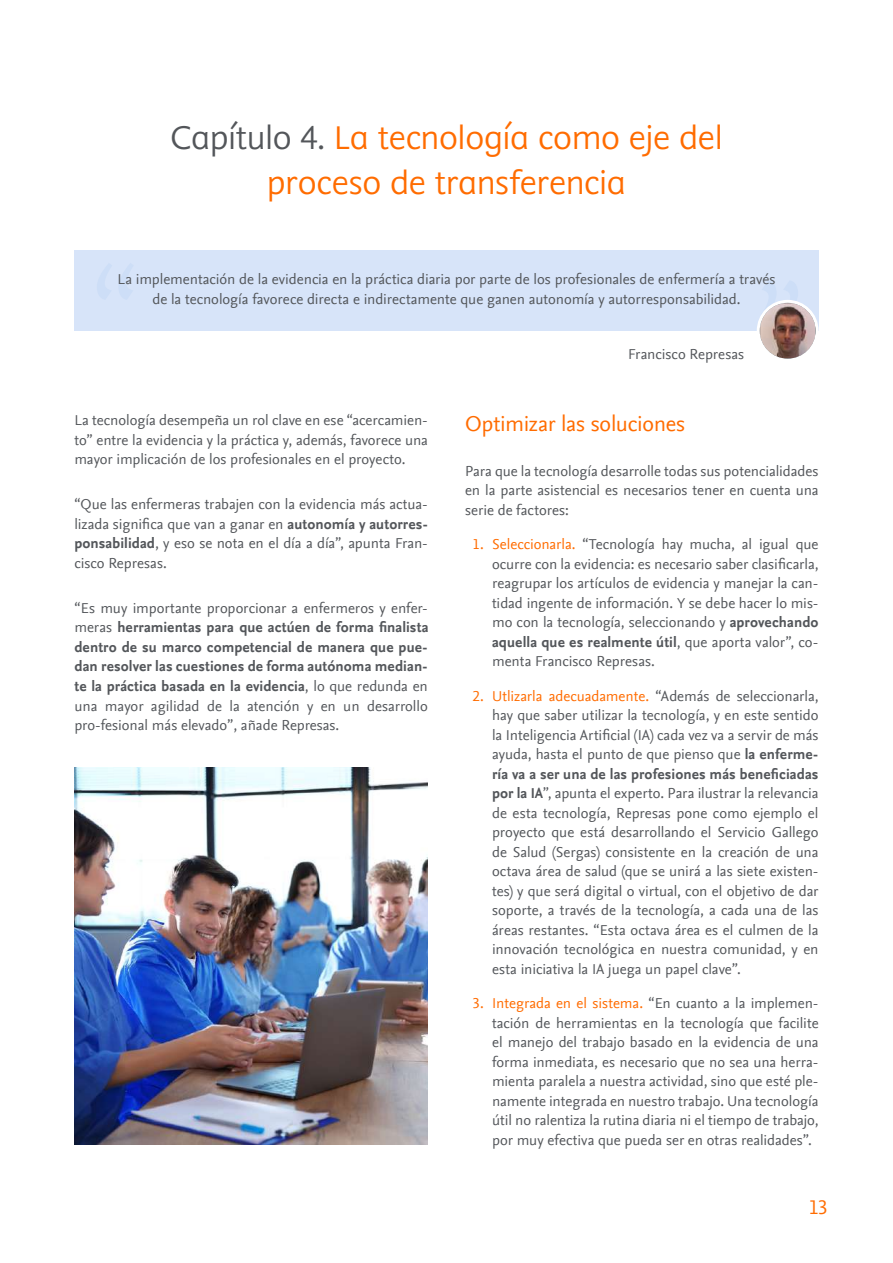
<style>
.page{position:relative;width:893px;height:1263px;background:#fff}
.page>*{position:absolute;margin:0;border:0;box-sizing:border-box;transform-origin:0 0}
.t1{font:300 37.5px/45px "Elsevier Display";letter-spacing:-.01em;color:#ff6c00;text-align:center}
.t2{font:22.5px "Nexus Sans Offc Pro";letter-spacing:-.015em;color:#ff6c00}
.t3{font:300 22.5px "Elsevier Display";color:#ff6c00}
.t4{font:15px/19.5px "Nexus Sans Offc Pro";color:#53565a;text-align:justify}
.t5{font:700 15px/19.5px "Nexus Sans Offc Pro";letter-spacing:.005em;color:#53565a;text-align:justify}
.s1{color:#53565a}
.s2{font-weight:700}
.s3{font-weight:400}
.s4{color:#ff6c00}
</style>
<div class="page">
<div style="left:74px;top:250px;width:745px;height:80px;background:#d7e4f9"></div>
<img style="left:760px;top:303px;width:55px;height:55px">
<div style="left:757px;top:300px;width:62px;height:62px;border:3px solid #fff;border-radius:50%"></div>
<img style="left:74px;top:767px;width:354px;height:378px">
<h1 class="t1" style="left:170px;top:115px;width:554px"><span class="s1">Capítulo 4.</span> La tecnología como eje del proceso de transferencia</h1>
<p class="t4" style="left:118px;top:268px;width:659px;line-height:20.2px;text-align:center">La implementación de la evidencia en la práctica diaria por parte de los profesionales de enfermería a través de la tecnología favorece directa e indirectamente que ganen autonomía y autorresponsabilidad.</p>
<p class="t4" style="left:74px;top:410px;width:355px">La tecnología desempeña un rol clave en ese “acercamien&shy;to” entre la evidencia y la práctica y, además, favorece una mayor implicación de los profesionales en el proyecto.</p>
<p class="t4" style="left:74px;top:494px;width:355px">“Que las enfermeras trabajen con la evidencia más actua&shy;lizada significa que van a ganar en <span class="s2">autonomía y autorres&shy;ponsabilidad</span>, y eso se nota en el día a día”, apunta Fran&shy;cisco Represas.</p>
<p class="t5" style="left:74px;top:598px;width:356px"><span class="s3">“Es muy importante proporcionar a enfermeros y enfer&shy;meras</span> herramientas para que actúen de forma finalista dentro de su marco competencial de manera que pue&shy;dan resolver las cuestiones de forma autónoma median&shy;te la práctica basada en la evidencia<span class="s3">, lo que redunda en una mayor agilidad de la atención y en un desarrollo pro-fesional más elevado”, añade Represas.</span></p>
<p class="t4" style="left:628px;top:343px;width:117px">Francisco Represas</p>
<h2 class="t2" style="left:465px;top:407px;width:222px">Optimizar las soluciones</h2>
<p class="t4" style="left:465px;top:460px;width:355px">Para que la tecnología desarrolle todas sus potencialidades en la parte asistencial es necesarios tener en cuenta una serie de factores:</p>
<p class="t4" style="left:492px;top:534px;width:328px;text-indent:-19px"><span class="s4">1. Seleccionarla.</span> “Tecnología hay mucha, al igual que ocurre con la evidencia: es necesario saber clasificarla, reagrupar los artículos de evidencia y manejar la can&shy;tidad ingente de información. Y se debe hacer lo mis&shy;mo con la tecnología, seleccionando y <span class="s2">aprovechando aquella que es realmente útil</span>, que aporta valor”, co&shy;menta Francisco Represas.</p>
<p class="t4" style="left:492px;top:685px;width:328px;text-indent:-20px"><span class="s4">2. Utlizarla adecuadamente.</span> “Además de seleccionarla, hay que saber utilizar la tecnología, y en este sentido la Inteligencia Artificial (IA) cada vez va a servir de más ayuda, hasta el punto de que pienso que <span class="s2">la enferme&shy;ría va a ser una de las profesiones más beneficiadas por la IA</span>”, apunta el experto. Para ilustrar la relevancia de esta tecnología, Represas pone como ejemplo el proyecto que está desarrollando el Servicio Gallego de Salud (Sergas) consistente en la creación de una octava área de salud (que se unirá a las siete existen&shy;tes) y que será digital o virtual, con el objetivo de dar soporte, a través de la tecnología, a cada una de las áreas restantes. “Esta octava área es el culmen de la innovación tecnológica en nuestra comunidad, y en esta iniciativa la IA juega un papel clave”.</p>
<p class="t4" style="left:492px;top:993px;width:328px;text-indent:-20px"><span class="s4">3. Integrada en el sistema.</span> “En cuanto a la implemen&shy;tación de herramientas en la tecnología que facilite el manejo del trabajo basado en la evidencia de una forma inmediata, es necesario que no sea una herra&shy;mienta paralela a nuestra actividad, sino que esté ple&shy;namente integrada en nuestro trabajo. Una tecnología útil no ralentiza la rutina diaria ni el tiempo de trabajo, por muy efectiva que pueda ser en otras realidades”.</p>
<h2 class="t3" style="left:809px;top:1194px;width:20px">13</h2>
</div>
